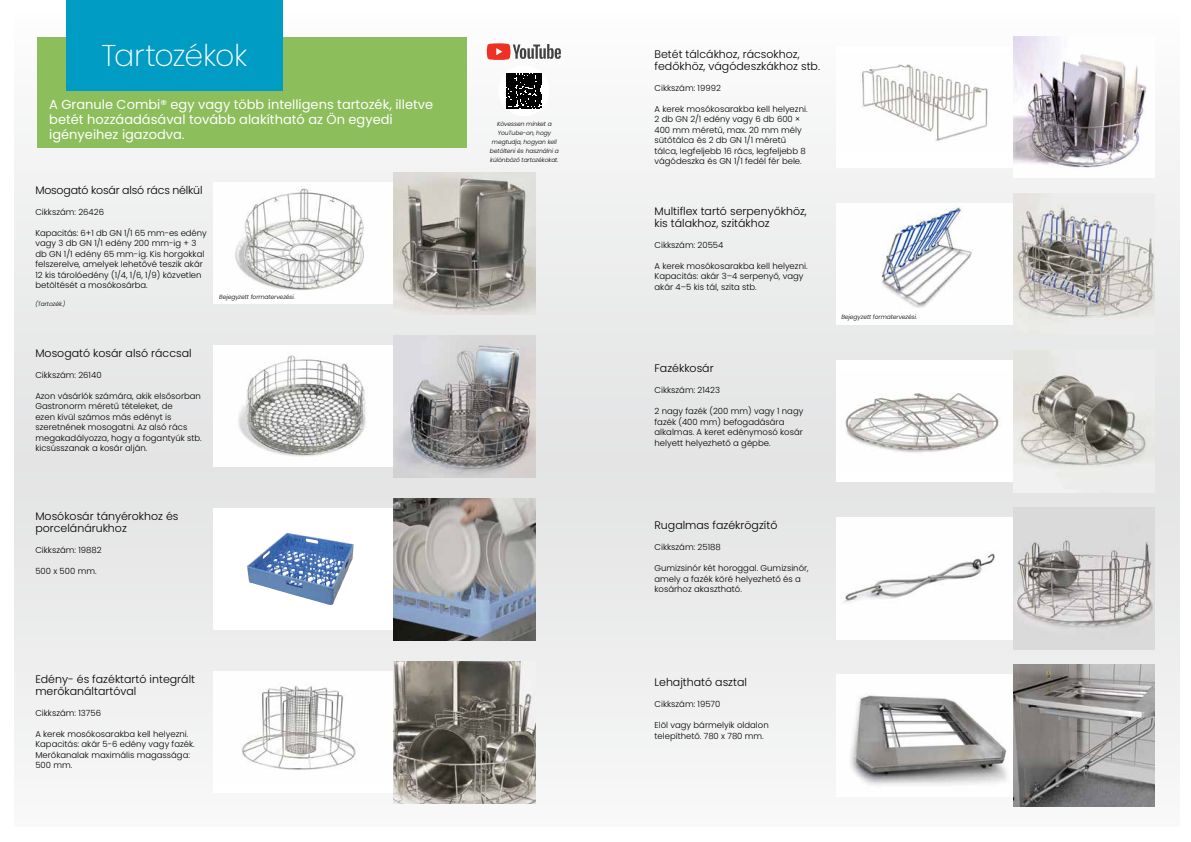
<style>
.page{position:relative;width:1191px;height:842px;background:#fff}
.page>*{position:absolute;margin:0;border:0;box-sizing:border-box;transform-origin:0 0}
.t1{font:200 30px "Poppins";letter-spacing:-.035em;color:#fff}
.t2{font:13px/15px "Poppins";color:#fff}
.t3{font:300 11px/12px "Poppins";color:#000}
.t4{font:300 11px "Poppins";letter-spacing:-.02em;color:#000}
.t5{font:300 8.5px/10.5px "Poppins";color:#000}
.t6{font:italic 300 6px/9px "Poppins";letter-spacing:-.01em;color:#000;text-align:center}
</style>
<div class="page">
<div style="left:14px;top:14px;width:1165px;height:812px;background:linear-gradient(to bottom,#f1f2f2,#eaebeb)"></div>
<img style="left:213px;top:345px;width:180px;height:122px">
<img style="left:393px;top:335px;width:142px;height:142px">
<img style="left:213px;top:182px;width:180px;height:122px">
<img style="left:393px;top:172px;width:142px;height:142px">
<div style="left:213px;top:508px;width:199px;height:122px;background:#fff"></div>
<img style="left:247px;top:533px;width:107px;height:72px">
<img style="left:393px;top:498px;width:142px;height:142px">
<div style="left:213px;top:671px;width:199px;height:122px;background:#fff"></div>
<img style="left:241px;top:685px;width:115px;height:85px">
<img style="left:393px;top:661px;width:142px;height:142px">
<img style="left:836px;top:203px;width:177px;height:122px">
<img style="left:1013px;top:193px;width:142px;height:142px">
<div style="left:836px;top:360px;width:198px;height:122px;background:#fff"></div>
<img style="left:845px;top:393px;width:154px;height:60px">
<img style="left:1013px;top:350px;width:142px;height:142px">
<img style="left:836px;top:518px;width:177px;height:121px">
<img style="left:1013px;top:508px;width:142px;height:141px">
<img style="left:836px;top:675px;width:177px;height:121px">
<img style="left:1013px;top:665px;width:141px;height:141px">
<div style="left:836px;top:46px;width:198px;height:122px;background:#fff"></div>
<img style="left:861px;top:64px;width:127px;height:77px">
<img style="left:1013px;top:36px;width:142px;height:142px">
<div style="left:37px;top:37px;width:430px;height:111px;background:#8cbe5b"></div>
<div style="left:67px;top:0;width:216px;height:90px;background:#009cc3"></div>
<svg style="left:487px;top:43px;width:74px;height:17px"></svg>
<div style="left:498px;top:65px;width:51px;height:51px;background:#fff;border-radius:50%"></div>
<svg style="left:506px;top:73px;width:35px;height:35px"></svg>
<h1 class="t1" style="left:102px;top:38px;width:147px">Tartozékok</h1>
<h2 class="t2" style="left:49px;top:97px;width:385px">A Granule Combi® egy vagy több intelligens tartozék, illetve betét hozzáadásával tovább alakítható az Ön egyedi igényeihez igazodva.</h2>
<p class="t4" style="left:35px;top:184px;width:169px">Mosogató kosár alsó rács nélkül</p>
<p class="t5" style="left:35px;top:207px;width:70px">Cikkszám: 26426</p>
<p class="t5" style="left:35px;top:228px;width:173px">Kapacitás: 6+1 db GN 1/1 65 mm-es edény vagy 3 db GN 1/1 edény 200 mm-ig + 3 db GN 1/1 edény 65 mm-ig. Kis horgokkal felszerelve, amelyek lehetővé teszik akár 12 kis tárolóedény (1/4, 1/6, 1/9) közvetlen betöltését a mosókosárba.</p>
<p class="t6" style="left:35px;top:300px;width:32px">(Tartozék.)</p>
<p class="t6" style="left:219px;top:293px;width:77px">Bejegyzett formatervezési.</p>
<p class="t3" style="left:35px;top:347px;width:158px">Mosogató kosár alsó ráccsal</p>
<p class="t5" style="left:35px;top:370px;width:68px">Cikkszám: 26140</p>
<p class="t5" style="left:35px;top:391px;width:168px">Azon vásárlók számára, akik elsősorban Gastronorm méretű tételeket, de<br>ezen kívül számos más edényt is szeretnének mosogatni. Az alsó rács megakadályozza, hogy a fogantyúk stb. kicsússzanak a kosár alján.</p>
<p class="t3" style="left:35px;top:510px;width:145px">Mosókosár tányérokhoz és porcelánárukhoz</p>
<p class="t5" style="left:35px;top:545px;width:68px">Cikkszám: 19882</p>
<p class="t5" style="left:35px;top:566px;width:63px">500 x 500 mm.</p>
<p class="t3" style="left:35px;top:673px;width:161px">Edény- és fazéktartó integrált merőkanáltartóval</p>
<p class="t5" style="left:35px;top:708px;width:67px">Cikkszám: 13756</p>
<p class="t5" style="left:35px;top:729px;width:161px">A kerek mosókosarakba kell helyezni.<br>Kapacitás: akár 5-6 edény vagy fazék.<br>Merőkanalak maximális magassága:<br>500 mm.</p>
<p class="t6" style="left:490px;top:119px;width:70px">Kövessen minket a<br>YouTube-on, hogy megtudja, hogyan kell betölteni és használni a különböző tartozékokat.</p>
<p class="t3" style="left:654px;top:48px;width:167px">Betét tálcákhoz, rácsokhoz, fedőkhöz, vágódeszkákhoz stb.</p>
<p class="t5" style="left:654px;top:82px;width:68px">Cikkszám: 19992</p>
<p class="t5" style="left:654px;top:103px;width:154px">A kerek mosókosarakba kell helyezni.<br>2 db GN 2/1 edény vagy 6 db 600 × 400 mm méretű, max. 20 mm mély sütőtálca és 2 db GN 1/1 méretű tálca, legfeljebb 16 rács, legfeljebb 8 vágódeszka és GN 1/1 fedél fér bele.</p>
<p class="t3" style="left:654px;top:205px;width:154px">Multiflex tartó serpenyőkhöz, kis tálakhoz, szitákhoz</p>
<p class="t5" style="left:654px;top:240px;width:70px">Cikkszám: 20554</p>
<p class="t5" style="left:654px;top:261px;width:154px">A kerek mosókosarakba kell helyezni.<br>Kapacitás: akár 3–4 serpenyő, vagy akár 4–5 kis tál, szita stb.</p>
<p class="t3" style="left:654px;top:362px;width:61px">Fazékkosár</p>
<p class="t5" style="left:654px;top:385px;width:67px">Cikkszám: 21423</p>
<p class="t5" style="left:654px;top:406px;width:150px">2 nagy fazék (200 mm) vagy 1 nagy fazék (400 mm) befogadására alkalmas. A keret edénymosó kosár helyett helyezhető a gépbe.</p>
<p class="t6" style="left:841px;top:313px;width:77px">Bejegyzett formatervezési.</p>
<p class="t3" style="left:654px;top:519px;width:124px">Rugalmas fazékrögzítő</p>
<p class="t5" style="left:654px;top:542px;width:68px">Cikkszám: 25188</p>
<p class="t5" style="left:654px;top:563px;width:156px">Gumizsinór két horoggal. Gumizsinór, amely a fazék köré helyezhető és a kosárhoz akasztható.</p>
<p class="t3" style="left:654px;top:677px;width:94px">Lehajtható asztal</p>
<p class="t5" style="left:654px;top:699px;width:67px">Cikkszám: 19570</p>
<p class="t5" style="left:654px;top:720px;width:116px">Elöl vagy bármelyik oldalon telepíthető. 780 x 780 mm.</p>
</div>
